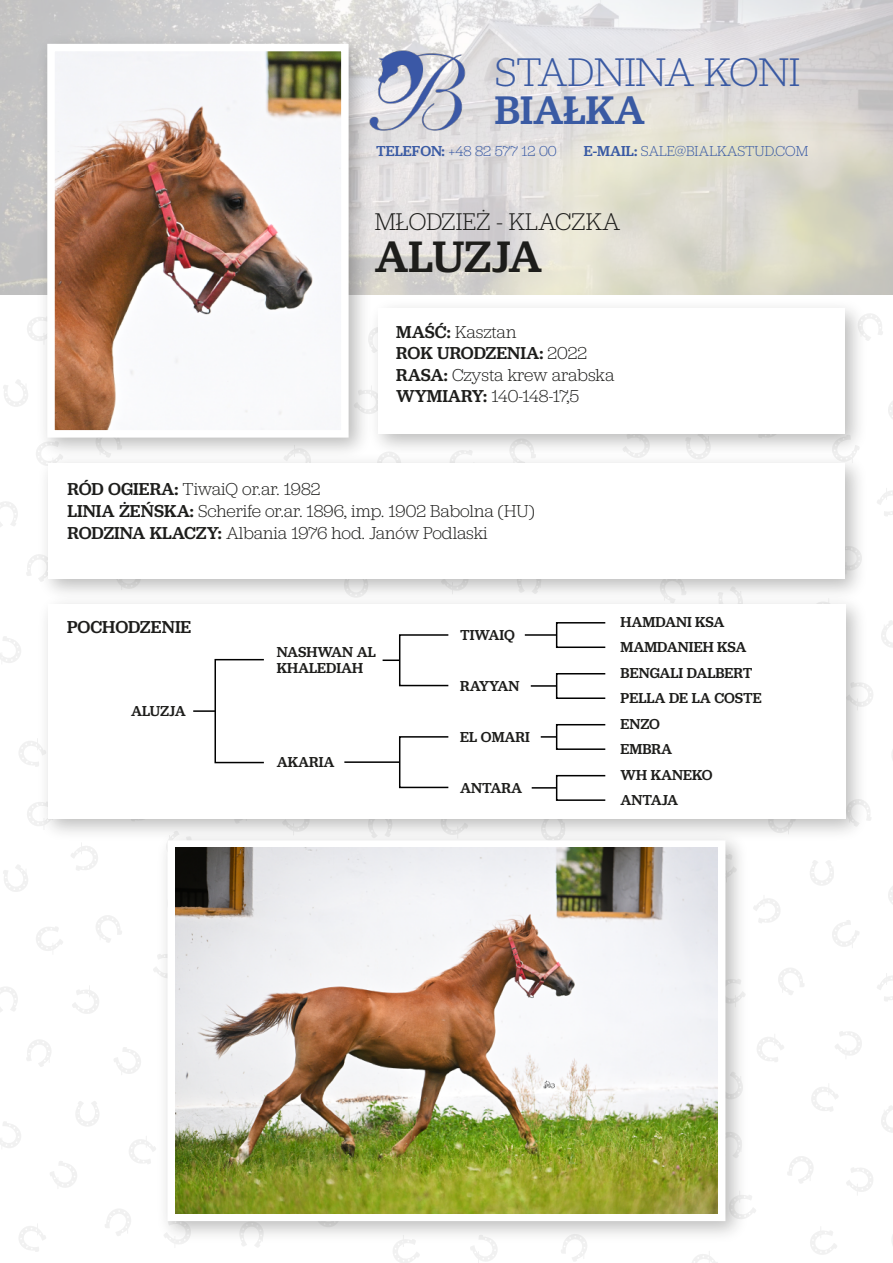
<style>
.page{position:relative;width:893px;height:1263px;background:#fff}
.page>*{position:absolute;margin:0;border:0;box-sizing:border-box;transform-origin:0 0}
.t1{font:500 45.9px "Jubilat";letter-spacing:-.015em;color:#1d1d1b}
.t2{font:300 41.55px "Jubilat";color:#3a5aa3}
.t3{font:500 41.55px "Jubilat";color:#3a5aa3}
.t4{font:300 25.2px "Jubilat";letter-spacing:-.01em;color:#1d1d1b}
.t5{font:300 18px/21.6px "Jubilat";color:#1d1d1b}
.t6{font:500 18px "Jubilat";color:#1d1d1b}
.t7{font:500 15px/25.5px "Jubilat";color:#1d1d1b}
.t8{font:300 15px "Jubilat";color:#395aa4}
.s1{font-weight:500}
</style>
<div class="page">
<svg style="left:888px;top:401px;width:5px;height:18px"></svg>
<svg style="left:873px;top:314px;width:10px;height:21px"></svg>
<svg style="left:877px;top:488px;width:16px;height:28px"></svg>
<svg style="left:27px;top:321px;width:4px;height:16px"></svg>
<svg style="left:0;top:501px;width:18px;height:26px"></svg>
<svg style="left:3px;top:380px;width:25px;height:27px"></svg>
<svg style="left:0;top:636px;width:21px;height:27px"></svg>
<svg style="left:26px;top:557px;width:6px;height:19px"></svg>
<svg style="left:19px;top:741px;width:12px;height:24px"></svg>
<svg style="left:881px;top:620px;width:12px;height:28px"></svg>
<svg style="left:810px;top:860px;width:24px;height:26px"></svg>
<svg style="left:754px;top:898px;width:26px;height:25px"></svg>
<svg style="left:832px;top:920px;width:27px;height:28px"></svg>
<svg style="left:778px;top:968px;width:26px;height:27px"></svg>
<svg style="left:888px;top:886px;width:5px;height:18px"></svg>
<svg style="left:877px;top:973px;width:16px;height:28px"></svg>
<svg style="left:71px;top:847px;width:27px;height:24px"></svg>
<svg style="left:96px;top:915px;width:26px;height:28px"></svg>
<svg style="left:72px;top:986px;width:27px;height:28px"></svg>
<svg style="left:27px;top:806px;width:4px;height:17px"></svg>
<svg style="left:0;top:987px;width:18px;height:25px"></svg>
<svg style="left:3px;top:865px;width:25px;height:27px"></svg>
<svg style="left:36px;top:927px;width:27px;height:24px"></svg>
<svg style="left:76px;top:1101px;width:23px;height:25px"></svg>
<svg style="left:129px;top:1136px;width:22px;height:28px"></svg>
<svg style="left:50px;top:1161px;width:27px;height:27px"></svg>
<svg style="left:105px;top:1209px;width:26px;height:27px"></svg>
<svg style="left:114px;top:1047px;width:27px;height:28px"></svg>
<svg style="left:0;top:1121px;width:21px;height:27px"></svg>
<svg style="left:26px;top:1040px;width:25px;height:27px"></svg>
<svg style="left:19px;top:1224px;width:27px;height:28px"></svg>
<svg style="left:393px;top:1250px;width:27px;height:13px"></svg>
<svg style="left:561px;top:1250px;width:25px;height:11px"></svg>
<svg style="left:692px;top:1251px;width:26px;height:12px"></svg>
<svg style="left:757px;top:1037px;width:27px;height:25px"></svg>
<svg style="left:473px;top:1250px;width:24px;height:13px"></svg>
<svg style="left:811px;top:1087px;width:27px;height:25px"></svg>
<svg style="left:787px;top:1156px;width:26px;height:27px"></svg>
<svg style="left:810px;top:1230px;width:27px;height:25px"></svg>
<svg style="left:835px;top:1031px;width:27px;height:24px"></svg>
<svg style="left:881px;top:1106px;width:12px;height:27px"></svg>
<svg style="left:846px;top:1167px;width:27px;height:28px"></svg>
<img style="left:0;top:0;width:893px;height:295px">
<img style="left:31px;top:27px;width:346px;height:419px">
<img style="left:56px;top:53px;width:284px;height:376px">
<div style="left:47px;top:44px;width:302px;height:394px;border:8px solid #fff"></div>
<img style="left:151px;top:847px;width:603px;height:403px">
<div style="left:168px;top:840px;width:557px;height:381px;background:#fff;border:15px solid #fff"></div>
<img style="left:175px;top:848px;width:543px;height:365px">
<img style="left:370px;top:48px;width:98px;height:98px">
<img style="left:362px;top:292px;width:511px;height:154px">
<div style="left:378px;top:309px;width:466px;height:125px;background:#fff"></div>
<img style="left:32px;top:446px;width:830px;height:142px">
<div style="left:48px;top:463px;width:796px;height:116px;background:#fff"></div>
<img style="left:31px;top:588px;width:842px;height:259px">
<div style="left:48px;top:604px;width:797px;height:215px;background:#fff"></div>
<div style="left:214px;top:659px;width:51px;height:104px;border:2px solid #000"></div>
<hr style="left:193px;top:710px;width:22px;height:2px;background:#000">
<div style="left:556px;top:622px;width:50px;height:26px;border:2px solid #000"></div>
<hr style="left:525px;top:634px;width:32px;height:2px;background:#000">
<div style="left:556px;top:673px;width:50px;height:26px;border:2px solid #000"></div>
<hr style="left:531px;top:685px;width:26px;height:2px;background:#000">
<div style="left:556px;top:724px;width:50px;height:26px;border:2px solid #000"></div>
<svg style="left:541px;top:736px;width:16px;height:2px"></svg>
<div style="left:556px;top:775px;width:50px;height:26px;border:2px solid #000"></div>
<hr style="left:532px;top:787px;width:25px;height:2px;background:#000">
<div style="left:399px;top:634px;width:50px;height:52px;border:2px solid #000"></div>
<svg style="left:383px;top:659px;width:17px;height:2px"></svg>
<div style="left:399px;top:736px;width:50px;height:52px;border:2px solid #000"></div>
<hr style="left:344px;top:761px;width:56px;height:2px;background:#000">
<h2 class="t2" style="left:495px;top:46px;width:307px">STADNINA KONI</h2>
<h2 class="t3" style="left:495px;top:83px;width:152px">BIAŁKA</h2>
<p class="t8" style="left:376px;top:141px;width:182px"><span class="s1">TELEFON:</span> +48 82 577 12 00</p>
<p class="t8" style="left:584px;top:141px;width:226px"><span class="s1">E-MAIL:</span> SALE@BIALKASTUD.COM</p>
<h3 class="t4" style="left:375px;top:206px;width:247px">MŁODZIEŻ - KLACZKA</h3>
<h1 class="t1" style="left:375px;top:226px;width:169px">ALUZJA</h1>
<p class="t5" style="left:396px;top:320px;width:220px"><span class="s1">MAŚĆ:</span> Kasztan<br><span class="s1">ROK URODZENIA:</span> 2022<br><span class="s1">RASA:</span> Czysta krew arabska<br><span class="s1">WYMIARY:</span> 140-148-17,5</p>
<p class="t5" style="left:67px;top:478px;width:469px"><span class="s1">RÓD OGIERA:</span> TiwaiQ or.ar. 1982<br><span class="s1">LINIA ŻEŃSKA:</span> Scherife or.ar. 1896, imp. 1902 Babolna (HU)<br><span class="s1">RODZINA KLACZY:</span> Albania 1976 hod. Janów Podlaski</p>
<p class="t6" style="left:67px;top:615px;width:126px">POCHODZENIE</p>
<p class="t7" style="left:620px;top:609px;width:143px">HAMDANI KSA<br>MAMDANIEH KSA<br>BENGALI DALBERT<br>PELLA DE LA COSTE<br>ENZO<br>EMBRA<br>WH KANEKO<br>ANTAJA</p>
<p class="t7" style="left:460px;top:621px;width:56px">TIWAIQ</p>
<p class="t7" style="left:460px;top:672px;width:61px">RAYYAN</p>
<p class="t7" style="left:277px;top:643px;width:101px;line-height:16.5px">NASHWAN AL<br>KHALEDIAH</p>
<p class="t7" style="left:131px;top:698px;width:56px">ALUZJA</p>
<p class="t7" style="left:460px;top:723px;width:71px">EL OMARI</p>
<p class="t7" style="left:277px;top:749px;width:59px">AKARIA</p>
<p class="t7" style="left:460px;top:774px;width:63px">ANTARA</p>
</div>
